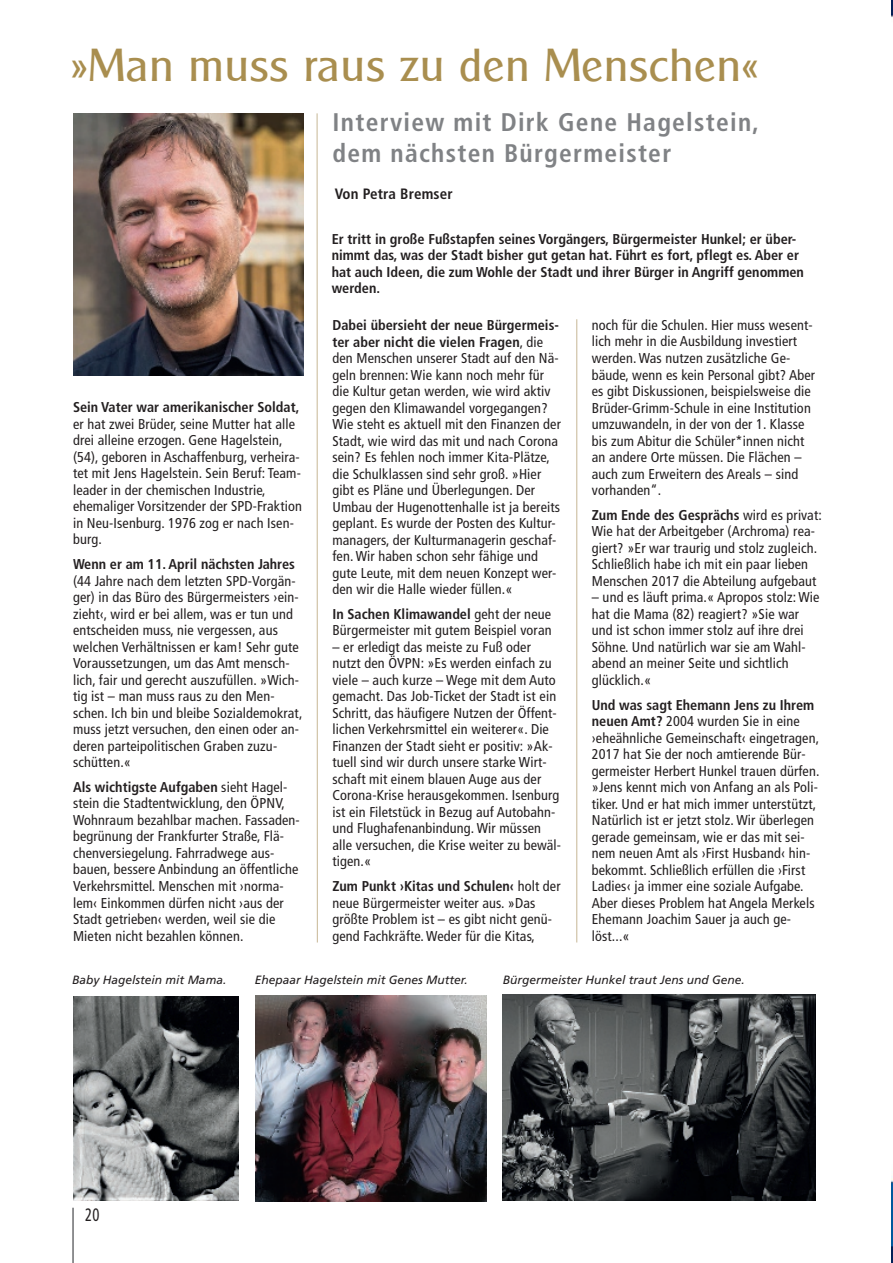
<style>
.page{position:relative;width:893px;height:1263px;background:#fff}
.page>*{position:absolute;margin:0;border:0;box-sizing:border-box;transform-origin:0 0}
.t1{font:45px "Clear Gothic Serial";letter-spacing:.015em;color:#a98e4f}
.t2{font:700 condensed 25.5px/30.6px "Frutiger LT Pro";letter-spacing:.05em;color:#808285}
.t3{font:condensed 18px "Frutiger LT Pro";color:#231f20;scale:.81 1}
.t4{font:700 condensed 15px "Frutiger LT Pro";letter-spacing:.01em;color:#231f20}
.t5{font:condensed 14.25px/16.5px "Frutiger LT Pro";letter-spacing:.01em;color:#231f20}
.t6{font:700 condensed 14.25px/16.5px "Frutiger LT Pro";color:#231f20}
.t7{font:italic 12px "Frutiger LT Pro";color:#231f20}
.s1{font-weight:700}
</style>
<div class="page">
<hr style="left:72px;top:1208px;width:2px;height:55px;background:#6c6d70">
<hr style="left:317px;top:113px;width:1px;height:829px;background:#c7b795">
<hr style="left:576px;top:319px;width:1px;height:623px;background:#c7b795">
<img style="left:891px;top:0;width:2px;height:1263px">
<img style="left:73px;top:996px;width:166px;height:204px">
<img style="left:73px;top:113px;width:230px;height:262px">
<img style="left:503px;top:995px;width:313px;height:206px">
<img style="left:256px;top:995px;width:230px;height:207px">
<h1 class="t1" style="left:71px;top:38px;width:689px">»Man muss raus zu den Menschen«</h1>
<h2 class="t2" style="left:333px;top:109px;width:428px">Interview mit Dirk Gene Hagelstein, dem nächsten Bürgermeister</h2>
<p class="t6" style="left:73px;top:400px;width:228px">Sein Vater war amerikanischer Soldat,</p>
<p class="t5" style="left:73px;top:417px;width:230px">er hat zwei Brüder, seine Mutter hat alle drei alleine erzogen. Gene Hagelstein, (54), geboren in Aschaffenburg, verheira&shy;tet mit Jens Hagelstein. Sein Beruf: Team&shy;leader in der chemischen Industrie, ehemaliger Vorsitzender der SPD-Fraktion in Neu-Isenburg. 1976 zog er nach Isen&shy;burg.</p>
<p class="t6" style="left:73px;top:557px;width:224px">Wenn er am 11. April nächsten Jahres</p>
<p class="t5" style="left:73px;top:574px;width:231px">(44 Jahre nach dem letzten SPD-Vorgän&shy;ger) in das Büro des Bürgermeisters ›ein&shy;zieht‹, wird er bei allem, was er tun und entscheiden muss, nie vergessen, aus welchen Verhältnissen er kam! Sehr gute Voraussetzungen, um das Amt mensch&shy;lich, fair und gerecht auszufüllen. »Wich&shy;tig ist – man muss raus zu den Men&shy;schen. Ich bin und bleibe Sozialdemokrat, muss jetzt versuchen, den einen oder an&shy;deren parteipolitischen Graben zuzu&shy;schütten.«</p>
<p class="t5" style="left:73px;top:780px;width:228px"><span class="s1">Als wichtigste Aufgaben</span> sieht Hagel&shy;stein die Stadtentwicklung, den ÖPNV, Wohnraum bezahlbar machen. Fassaden&shy;begrünung der Frankfurter Straße, Flä&shy;chenversiegelung. Fahrradwege aus&shy;bauen, bessere Anbindung an öffentliche Verkehrsmittel. Menschen mit ›norma&shy;lem‹ Einkommen dürfen nicht ›aus der Stadt getrieben‹ werden, weil sie die Mieten nicht bezahlen können.</p>
<p class="t4" style="left:335px;top:188px;width:119px">Von Petra Bremser</p>
<p class="t6" style="left:332px;top:232px;width:474px">Er tritt in große Fußstapfen seines Vorgängers, Bürgermeister Hunkel; er über&shy;nimmt das, was der Stadt bisher gut getan hat. Führt es fort, pflegt es. Aber er hat auch Ideen, die zum Wohle der Stadt und ihrer Bürger in Angriff genommen werden.</p>
<p class="t5" style="left:332px;top:318px;width:230px"><span class="s1">Dabei übersieht der neue Bürgermeis&shy;ter aber nicht die vielen Fragen</span>, die den Menschen unserer Stadt auf den Nä&shy;geln brennen: Wie kann noch mehr für die Kultur getan werden, wie wird aktiv gegen den Klimawandel vorgegangen?<br>Wie steht es aktuell mit den Finanzen der Stadt, wie wird das mit und nach Corona sein? Es fehlen noch immer Kita-Plätze, die Schulklassen sind sehr groß. »Hier gibt es Pläne und Überlegungen. Der Umbau der Hugenottenhalle ist ja bereits geplant. Es wurde der Posten des Kultur&shy;managers, der Kulturmanagerin geschaf&shy;fen. Wir haben schon sehr fähige und gute Leute, mit dem neuen Konzept wer&shy;den wir die Halle wieder füllen.«</p>
<p class="t5" style="left:332px;top:607px;width:221px"><span class="s1">In Sachen Klimawandel</span> geht der neue<br>Bürgermeister mit gutem Beispiel voran</p>
<p class="t5" style="left:332px;top:640px;width:230px">– er erledigt das meiste zu Fuß oder nutzt den ÖVPN: »Es werden einfach zu viele – auch kurze – Wege mit dem Auto gemacht. Das Job-Ticket der Stadt ist ein Schritt, das häufigere Nutzen der Öffent&shy;lichen Verkehrsmittel ein weiterer«. Die Finanzen der Stadt sieht er positiv: »Ak&shy;tuell sind wir durch unsere starke Wirt&shy;schaft mit einem blauen Auge aus der Corona-Krise herausgekommen. Isenburg ist ein Filetstück in Bezug auf Autobahn&shy;und Flughafenanbindung. Wir müssen alle versuchen, die Krise weiter zu bewäl&shy;tigen.«</p>
<p class="t5" style="left:332px;top:879px;width:230px"><span class="s1">Zum Punkt ›Kitas und Schulen‹</span> holt der neue Bürgermeister weiter aus. »Das größte Problem ist – es gibt nicht genü&shy;gend Fachkräfte. Weder für die Kitas,</p>
<p class="t5" style="left:592px;top:318px;width:225px">noch für die Schulen. Hier muss wesent&shy;lich mehr in die Ausbildung investiert werden. Was nutzen zusätzliche Ge&shy;bäude, wenn es kein Personal gibt? Aber es gibt Diskussionen, beispielsweise die Brüder-Grimm-Schule in eine Institution umzuwandeln, in der von der 1. Klasse bis zum Abitur die Schüler*innen nicht an andere Orte müssen. Die Flächen – auch zum Erweitern des Areals – sind vorhanden“.</p>
<p class="t5" style="left:592px;top:508px;width:231px"><span class="s1">Zum Ende des Gesprächs</span> wird es privat:<br>Wie hat der Arbeitgeber (Archroma) rea&shy;giert? »Er war traurig und stolz zugleich.<br>Schließlich habe ich mit ein paar lieben Menschen 2017 die Abteilung aufgebaut</p>
<p class="t5" style="left:592px;top:590px;width:229px">– und es läuft prima.« Apropos stolz: Wie hat die Mama (82) reagiert? »Sie war und ist schon immer stolz auf ihre drei Söhne. Und natürlich war sie am Wahl&shy;abend an meiner Seite und sichtlich glücklich.«</p>
<p class="t5" style="left:592px;top:697px;width:229px"><span class="s1">Und was sagt Ehemann Jens zu Ihrem neuen Amt?</span> 2004 wurden Sie in eine ›eheähnliche Gemeinschaft‹ eingetragen, 2017 hat Sie der noch amtierende Bür&shy;germeister Herbert Hunkel trauen dürfen. »Jens kennt mich von Anfang an als Poli&shy;tiker. Und er hat mich immer unterstützt, Natürlich ist er jetzt stolz. Wir überlegen gerade gemeinsam, wie er das mit sei&shy;nem neuen Amt als ›First Husband‹ hin&shy;bekommt. Schließlich erfüllen die ›First Ladies‹ ja immer eine soziale Aufgabe.<br>Aber dieses Problem hat Angela Merkels Ehemann Joachim Sauer ja auch ge&shy;löst...«</p>
<p class="t7" style="left:72px;top:975px;width:156px">Baby Hagelstein mit Mama.</p>
<p class="t7" style="left:255px;top:975px;width:214px">Ehepaar Hagelstein mit Genes Mutter.</p>
<p class="t7" style="left:503px;top:975px;width:244px">Bürgermeister Hunkel traut Jens und Gene.</p>
<p class="t3" style="left:85px;top:1208px;width:19px">20</p>
</div>
